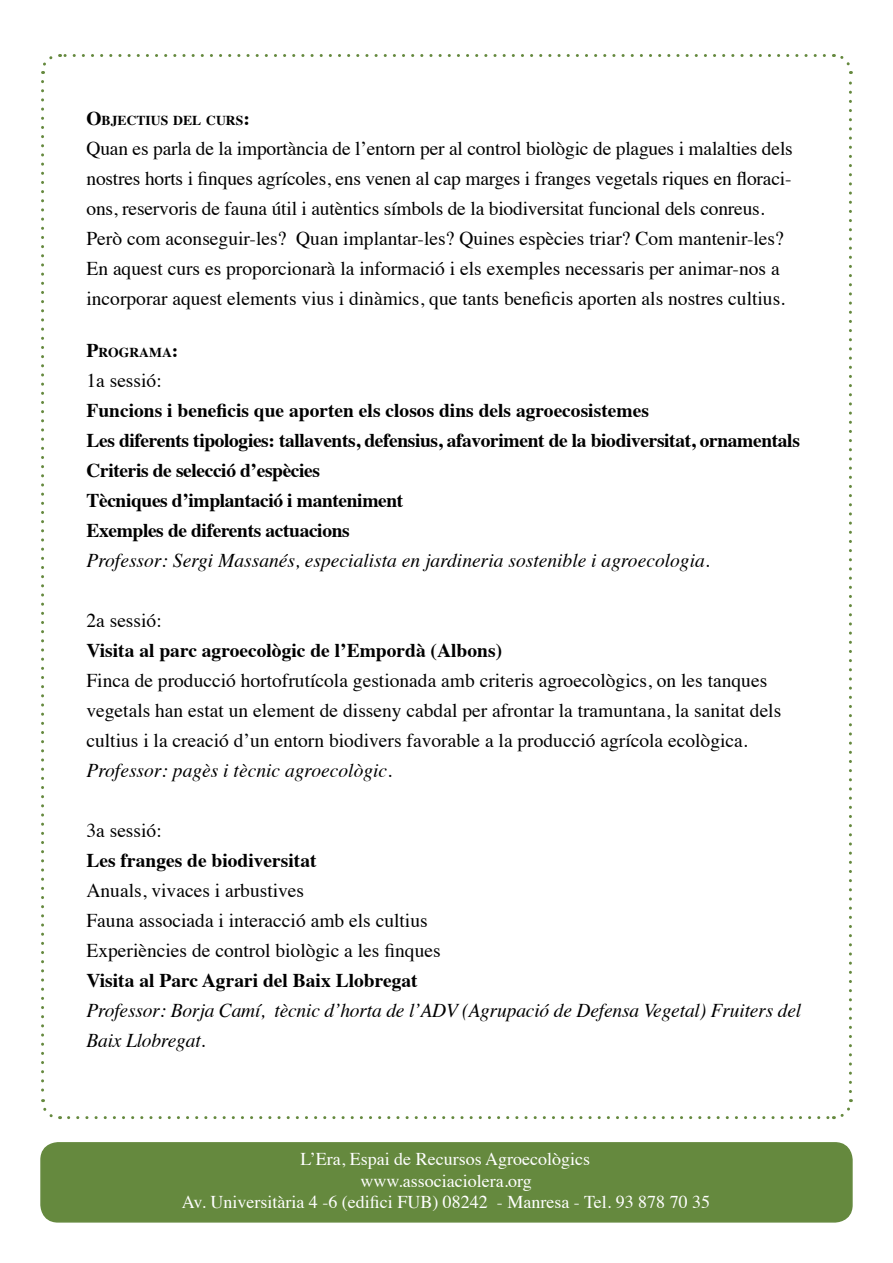
<style>
.page{position:relative;width:893px;height:1263px;background:#fff}
.page>*{position:absolute;margin:0;border:0;box-sizing:border-box;transform-origin:0 0}
.t1{font:19.5px/30px "Times";color:#000}
.t2{font:italic 19.5px/30px "Times";color:#000}
.t3{font:700 19.5px "Times";letter-spacing:-.02em;color:#000}
.t4{font:700 19.5px "Times";color:#000}
.t5{font:18px "Times";color:#fff}
.t6{font:700 13.65px "Times";color:#000}
.s1{font-size:19.5px}
</style>
<div class="page">
<svg style="left:41px;top:82px;width:20px;height:1038px"></svg>
<svg style="left:69px;top:1099px;width:784px;height:20px"></svg>
<svg style="left:833px;top:54px;width:19px;height:1037px"></svg>
<svg style="left:41px;top:54px;width:783px;height:20px"></svg>
<div style="left:41px;top:1143px;width:811px;height:79px;background:#65893e;border-radius:17px"></div>
<div style="left:40px;top:1142px;width:813px;height:80px;border:2px solid #65893e;border-radius:17px"></div>
<p class="t6" style="left:86px;top:107px;width:165px"><span class="s1">O</span>BJECTIUS DEL CURS<span class="s1">:</span></p>
<p class="t1" style="left:86px;top:132px;width:708px;text-align:justify">Quan es parla de la importància de l’entorn per al control biològic de plagues i malalties dels nostres horts i finques agrícoles, ens venen al cap marges i franges vegetals riques en floraci&shy;ons, reservoris de fauna útil i autèntics símbols de la biodiversitat funcional dels conreus.</p>
<p class="t1" style="left:86px;top:222px;width:699px">Però com aconseguir-les? Quan implantar-les? Quines espècies triar? Com mantenir-les?</p>
<p class="t1" style="left:86px;top:252px;width:700px">En aquest curs es proporcionarà la informació i els exemples necessaris per animar-nos a incorporar aquest elements vius i dinàmics, que tants beneficis aporten als nostres cultius.</p>
<p class="t6" style="left:86px;top:339px;width:93px"><span class="s1">P</span>ROGRAMA<span class="s1">:</span></p>
<p class="t1" style="left:86px;top:364px;width:77px">1a sessió:</p>
<p class="t4" style="left:86px;top:392px;width:564px">Funcions i beneficis que aporten els closos dins dels agroecosistemes</p>
<p class="t3" style="left:86px;top:422px;width:715px">Les diferents tipologies: tallavents, defensius, afavoriment de la biodiversitat, ornamentals</p>
<p class="t3" style="left:86px;top:452px;width:235px">Criteris de selecció d’espècies</p>
<p class="t3" style="left:86px;top:482px;width:318px">Tècniques d’implantació i manteniment</p>
<p class="t3" style="left:86px;top:512px;width:265px">Exemples de diferents actuacions</p>
<p class="t2" style="left:86px;top:544px;width:625px">Professor: Sergi Massanés, especialista en jardineria sostenible i agroecologia.</p>
<p class="t1" style="left:86px;top:604px;width:77px">2a sessió:</p>
<p class="t4" style="left:86px;top:632px;width:417px">Visita al parc agroecològic de l’Empordà (Albons)</p>
<p class="t1" style="left:86px;top:664px;width:696px">Finca de producció hortofrutícola gestionada amb criteris agroecològics, on les tanques vegetals han estat un element de disseny cabdal per afrontar la tramuntana, la sanitat dels cultius i la creació d’un entorn biodivers favorable a la producció agrícola ecològica.</p>
<p class="t2" style="left:86px;top:754px;width:307px">Professor: pagès i tècnic agroecològic.</p>
<p class="t1" style="left:86px;top:814px;width:77px">3a sessió:</p>
<p class="t4" style="left:86px;top:842px;width:232px">Les franges de biodiversitat</p>
<p class="t1" style="left:86px;top:874px;width:219px">Anuals, vivaces i arbustives</p>
<p class="t1" style="left:86px;top:904px;width:343px">Fauna associada i interacció amb els cultius</p>
<p class="t1" style="left:86px;top:934px;width:356px">Experiències de control biològic a les finques</p>
<p class="t4" style="left:86px;top:962px;width:333px">Visita al Parc Agrari del Baix Llobregat</p>
<p class="t2" style="left:86px;top:994px;width:716px">Professor: Borja Camí, tècnic d’horta de l’ADV (Agrupació de Defensa Vegetal) Fruiters del<br>Baix Llobregat.</p>
<p class="t5" style="left:300px;top:1142px;width:291px">L’Era, Espai de Recursos Agroecològics</p>
<p class="t5" style="left:360px;top:1164px;width:173px">www.associaciolera.org</p>
<p class="t5" style="left:182px;top:1185px;width:530px">Av. Universitària 4 -6 (edifici FUB) 08242 - Manresa - Tel. 93 878 70 35</p>
</div>
